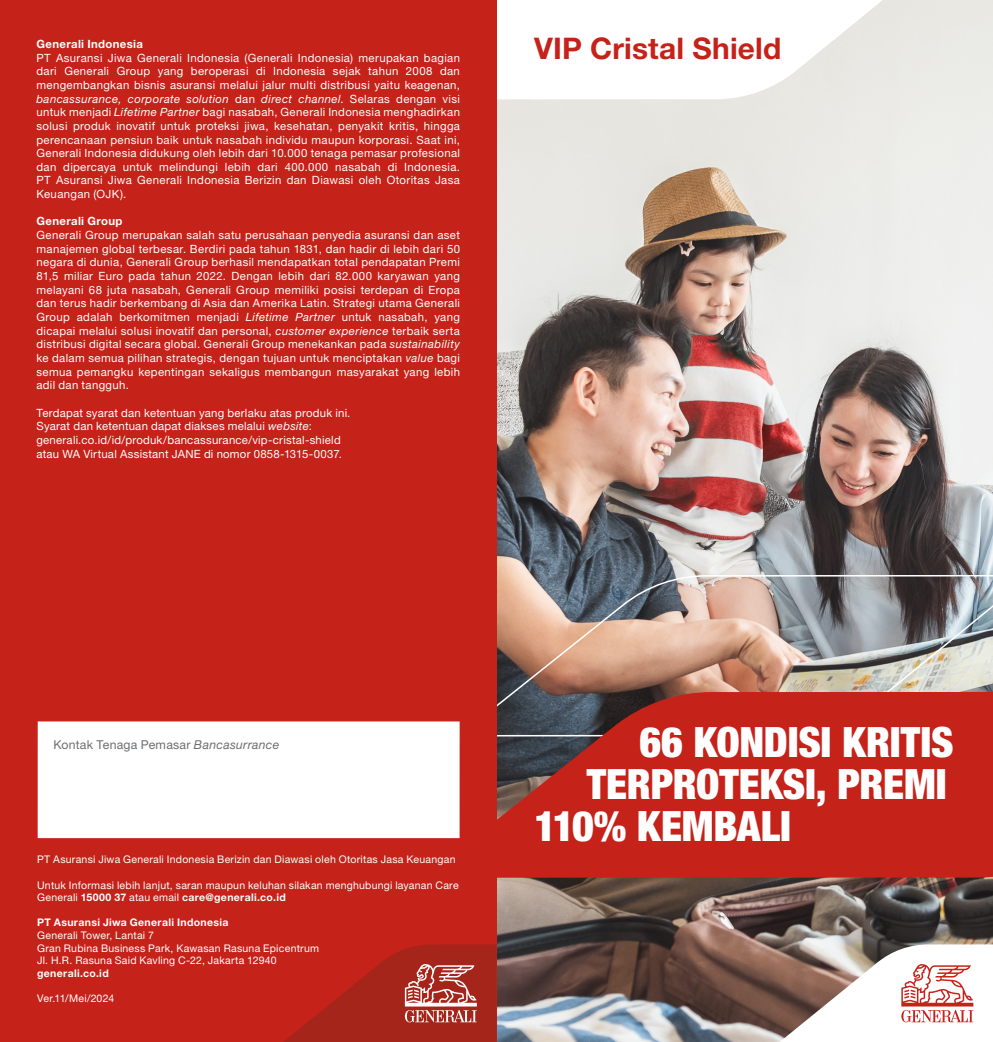
<style>
.page{position:relative;width:993px;height:1042px;background:#fff}
.page>*{position:absolute;margin:0;border:0;box-sizing:border-box;transform-origin:0 0}
.t1{font:900 condensed 41.82px "Helvetica Neue LT Std";letter-spacing:-.005em;color:#fff}
.t2{font:700 29.75px "Helvetica Neue LT Std";letter-spacing:.005em;color:#c5221a}
.t3{font:12.25px "Helvetica Neue LT Std";letter-spacing:.02em;color:#6d6e71}
.t4{font:11.38px/13.7px "Helvetica Neue LT Std";letter-spacing:.025em;color:#fff;text-align:justify}
.t5{font:700 11.38px "Helvetica Neue LT Std";letter-spacing:.03em;color:#fff}
.t6{font:10.5px/12.6px "Helvetica Neue LT Std";letter-spacing:.02em;color:#fff}
.t7{font:700 10.5px "Helvetica Neue LT Std";letter-spacing:.03em;color:#fff}
.s1{font-style:italic}
.s2{font-weight:700}
</style>
<div class="page">
<img style="left:496px;top:0;width:496px;height:1042px">
<img style="left:496px;top:575px;width:496px;height:117px">
<svg style="left:496px;top:692px;width:496px;height:186px;background:#b6261f"></svg>
<svg style="left:496px;top:0;width:477px;height:99px"></svg>
<svg style="left:779px;top:944px;width:213px;height:98px"></svg>
<div style="left:0;top:0;width:496px;height:1042px;background:#c5221a"></div>
<svg style="left:284px;top:944px;width:212px;height:98px"></svg>
<div style="left:38px;top:721px;width:421px;height:117px;background:#fff"></div>
<p class="t5" style="left:36px;top:37px;width:108px">Generali Indonesia</p>
<p class="t4" style="left:36px;top:51px;width:425px">PT Asuransi Jiwa Generali Indonesia (Generali Indonesia) merupakan bagian dari Generali Group yang beroperasi di Indonesia sejak tahun 2008 dan mengembangkan bisnis asuransi melalui jalur multi distribusi yaitu keagenan, <span class="s1">bancassurance, corporate solution</span> dan <span class="s1">direct channel</span>. Selaras dengan visi untuk menjadi <span class="s1">Lifetime Partner</span> bagi nasabah, Generali Indonesia menghadirkan solusi produk inovatif untuk proteksi jiwa, kesehatan, penyakit kritis, hingga perencanaan pensiun baik untuk nasabah individu maupun korporasi. Saat ini, Generali Indonesia didukung oleh lebih dari 10.000 tenaga pemasar profesional dan dipercaya untuk melindungi lebih dari 400.000 nasabah di Indonesia.<br>PT Asuransi Jiwa Generali Indonesia Berizin dan Diawasi oleh Otoritas Jasa Keuangan (OJK).</p>
<p class="t5" style="left:36px;top:214px;width:87px">Generali Group</p>
<p class="t4" style="left:36px;top:228px;width:425px">Generali Group merupakan salah satu perusahaan penyedia asuransi dan aset manajemen global terbesar. Berdiri pada tahun 1831, dan hadir di lebih dari 50 negara di dunia, Generali Group berhasil mendapatkan total pendapatan Premi 81,5 miliar Euro pada tahun 2022. Dengan lebih dari 82.000 karyawan yang melayani 68 juta nasabah, Generali Group memiliki posisi terdepan di Eropa dan terus hadir berkembang di Asia dan Amerika Latin. Strategi utama Generali Group adalah berkomitmen menjadi <span class="s1">Lifetime Partner</span> untuk nasabah, yang dicapai melalui solusi inovatif dan personal, <span class="s1">customer experience</span> terbaik serta distribusi digital secara global. Generali Group menekankan pada <span class="s1">sustainability </span>ke dalam semua pilihan strategis, dengan tujuan untuk menciptakan <span class="s1">value</span> bagi semua pemangku kepentingan sekaligus membangun masyarakat yang lebih adil dan tangguh.</p>
<p class="t4" style="left:36px;top:405px;width:315px;text-align:left">Terdapat syarat dan ketentuan yang berlaku atas produk ini.<br>Syarat dan ketentuan dapat diakses melalui <span class="s1">website</span>: generali.co.id/id/produk/bancassurance/vip-cristal-shield atau WA Virtual Assistant JANE di nomor 0858-1315-0037.</p>
<h2 class="t2" style="left:534px;top:30px;width:248px">VIP Cristal Shield</h2>
<p class="t3" style="left:53px;top:737px;width:227px">Kontak Tenaga Pemasar <span class="s1">Bancasurrance</span></p>
<p class="t6" style="left:37px;top:853px;width:419px">PT Asuransi Jiwa Generali Indonesia Berizin dan Diawasi oleh Otoritas Jasa Keuangan</p>
<p class="t6" style="left:37px;top:878px;width:423px">Untuk Informasi lebih lanjut, saran maupun keluhan silakan menghubungi layanan Care<br>Generali <span class="s2">15000 37</span> atau email <span class="s2">care@generali.co.id</span></p>
<p class="t7" style="left:37px;top:916px;width:193px">PT Asuransi Jiwa Generali Indonesia</p>
<p class="t6" style="left:37px;top:929px;width:283px">Generali Tower, Lantai 7<br>Gran Rubina Business Park, Kawasan Rasuna Epicentrum<br>Jl. H.R. Rasuna Said Kavling C-22, Jakarta 12940</p>
<p class="t7" style="left:37px;top:966px;width:73px">generali.co.id</p>
<p class="t6" style="left:37px;top:992px;width:79px">Ver.11/Mei/2024</p>
<h1 class="t1" style="left:639px;top:716px;width:315px">66 KONDISI KRITIS</h1>
<h1 class="t1" style="left:586px;top:758px;width:361px">TERPROTEKSI, PREMI</h1>
<h1 class="t1" style="left:534px;top:800px;width:258px">110% KEMBALI</h1>
</div>
